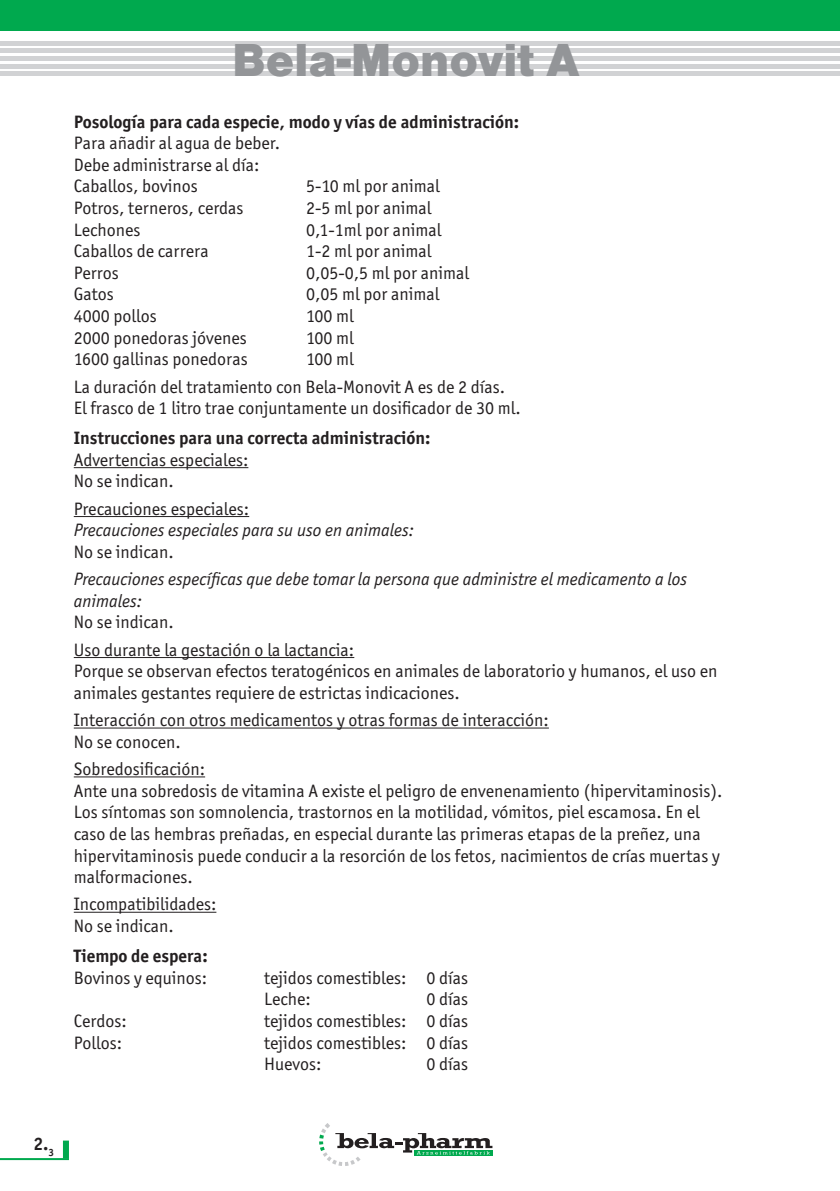
<style>
.page{position:relative;width:840px;height:1191px;background:#fff}
.page>*{position:absolute;margin:0;border:0;box-sizing:border-box;transform-origin:0 0}
.Produktname{font:48px "Nimbus San D Blac";color:#939598}
.Fließtext{font:18px/21.6px "Officina San Itc T";color:#231f20}
.Fließtext-2{font:italic 18px/21.6px "Officina San Itc T";color:#231f20}
.Ü-Absatz{font:700 18px "Officina San Itc T";color:#231f20}
</style>
<div class="page">
<svg style="left:319px;top:1123px;width:173px;height:43px"></svg>
<div style="left:63px;top:1140px;width:6px;height:18px;background:#00a94e"></div>
<hr style="left:0;top:1158px;width:69px;height:2px;background:#00a94e">
<hr style="left:0;top:41px;width:839px;height:4px;background:#d1d2d4">
<hr style="left:0;top:49px;width:839px;height:4px;background:#d1d2d4">
<hr style="left:0;top:56px;width:839px;height:4px;background:#d1d2d4">
<hr style="left:0;top:64px;width:839px;height:4px;background:#d1d2d4">
<hr style="left:0;top:72px;width:839px;height:4px;background:#d1d2d4">
<div style="left:0;top:0;width:839px;height:31px;background:#00a94e"></div>
<hr style="left:74px;top:467px;width:174px;height:1px;background:#231f20">
<hr style="left:74px;top:516px;width:175px;height:1px;background:#231f20">
<hr style="left:74px;top:657px;width:280px;height:1px;background:#231f20">
<hr style="left:74px;top:727px;width:474px;height:1px;background:#231f20">
<hr style="left:74px;top:776px;width:131px;height:1px;background:#231f20">
<hr style="left:74px;top:911px;width:142px;height:1px;background:#231f20">
<p class="Produktname" style="left:232px;top:32px;width:348px">Bela-Monovit A</p>
<p class="Ü-Absatz" style="left:74px;top:110px;width:446px">Posología para cada especie, modo y vías de administración:</p>
<p class="Fließtext" style="left:74px;top:132px;width:208px">Para añadir al agua de beber.</p>
<p class="Fließtext" style="left:74px;top:154px;width:187px">Debe administrarse al día:</p>
<p class="Fließtext" style="left:74px;top:175px;width:125px">Caballos, bovinos</p>
<p class="Fließtext" style="left:306px;top:175px;width:135px">5-10 ml por animal</p>
<p class="Fließtext" style="left:74px;top:197px;width:171px">Potros, terneros, cerdas</p>
<p class="Fließtext" style="left:306px;top:197px;width:127px">2-5 ml por animal</p>
<p class="Fließtext" style="left:74px;top:219px;width:68px">Lechones</p>
<p class="Fließtext" style="left:306px;top:219px;width:137px">0,1-1ml por animal</p>
<p class="Fließtext" style="left:74px;top:240px;width:136px">Caballos de carrera</p>
<p class="Fließtext" style="left:306px;top:240px;width:127px">1-2 ml por animal</p>
<p class="Fließtext" style="left:74px;top:262px;width:47px">Perros</p>
<p class="Fließtext" style="left:306px;top:262px;width:165px">0,05-0,5 ml por animal</p>
<p class="Fließtext" style="left:74px;top:283px;width:42px">Gatos</p>
<p class="Fließtext" style="left:306px;top:283px;width:135px">0,05 ml por animal</p>
<p class="Fließtext" style="left:74px;top:305px;width:85px">4000 pollos</p>
<p class="Fließtext" style="left:306px;top:305px;width:49px">100 ml</p>
<p class="Fließtext" style="left:74px;top:327px;width:174px">2000 ponedoras jóvenes</p>
<p class="Fließtext" style="left:306px;top:327px;width:49px">100 ml</p>
<p class="Fließtext" style="left:74px;top:348px;width:175px">1600 gallinas ponedoras</p>
<p class="Fließtext" style="left:306px;top:348px;width:49px">100 ml</p>
<p class="Fließtext" style="left:74px;top:375px;width:432px">La duración del tratamiento con Bela-Monovit A es de 2 días.</p>
<p class="Fließtext" style="left:74px;top:397px;width:448px">El frasco de 1 litro trae conjuntamente un dosificador de 30 ml.</p>
<p class="Ü-Absatz" style="left:74px;top:427px;width:358px">Instrucciones para una correcta administración:</p>
<p class="Fließtext" style="left:74px;top:449px;width:176px">Advertencias especiales:</p>
<p class="Fließtext" style="left:74px;top:470px;width:102px">No se indican.</p>
<p class="Fließtext" style="left:74px;top:498px;width:177px">Precauciones especiales:</p>
<p class="Fließtext-2" style="left:74px;top:519px;width:342px">Precauciones especiales para su uso en animales:</p>
<p class="Fließtext" style="left:74px;top:541px;width:102px">No se indican.</p>
<p class="Fließtext-2" style="left:74px;top:568px;width:614px">Precauciones específicas que debe tomar la persona que administre el medicamento a los animales:</p>
<p class="Fließtext" style="left:74px;top:611px;width:102px">No se indican.</p>
<p class="Fließtext" style="left:74px;top:639px;width:282px">Uso durante la gestación o la lactancia:</p>
<p class="Fließtext" style="left:74px;top:660px;width:645px">Porque se observan efectos teratogénicos en animales de laboratorio y humanos, el uso en animales gestantes requiere de estrictas indicaciones.</p>
<p class="Fließtext" style="left:74px;top:709px;width:476px">Interacción con otros medicamentos y otras formas de interacción:</p>
<p class="Fließtext" style="left:74px;top:731px;width:109px">No se conocen.</p>
<p class="Fließtext" style="left:74px;top:758px;width:133px">Sobredosificación:</p>
<p class="Fließtext" style="left:74px;top:779px;width:650px">Ante una sobredosis de vitamina A existe el peligro de envenenamiento (hipervitaminosis).<br>Los síntomas son somnolencia, trastornos en la motilidad, vómitos, piel escamosa. En el caso de las hembras preñadas, en especial durante las primeras etapas de la preñez, una hipervitaminosis puede conducir a la resorción de los fetos, nacimientos de crías muertas y malformaciones.</p>
<p class="Fließtext" style="left:74px;top:893px;width:144px">Incompatibilidades:</p>
<p class="Fließtext" style="left:74px;top:915px;width:102px">No se indican.</p>
<p class="Ü-Absatz" style="left:74px;top:945px;width:135px">Tiempo de espera:</p>
<p class="Fließtext" style="left:74px;top:966px;width:135px">Bovinos y equinos:</p>
<p class="Fließtext" style="left:264px;top:966px;width:205px">tejidos comestibles: 0 días</p>
<p class="Fließtext" style="left:264px;top:988px;width:48px">Leche:</p>
<p class="Fließtext" style="left:426px;top:988px;width:43px">0 días</p>
<p class="Fließtext" style="left:74px;top:1010px;width:54px">Cerdos:</p>
<p class="Fließtext" style="left:264px;top:1010px;width:205px">tejidos comestibles: 0 días</p>
<p class="Fließtext" style="left:74px;top:1031px;width:50px">Pollos:</p>
<p class="Fließtext" style="left:264px;top:1031px;width:205px">tejidos comestibles: 0 días</p>
<p class="Fließtext" style="left:264px;top:1053px;width:59px">Huevos:</p>
<p class="Fließtext" style="left:426px;top:1053px;width:43px">0 días</p>
<p class="Ü-Absatz" style="left:34px;top:1132px;width:22px">2.<sub>3</sub></p>
</div>
